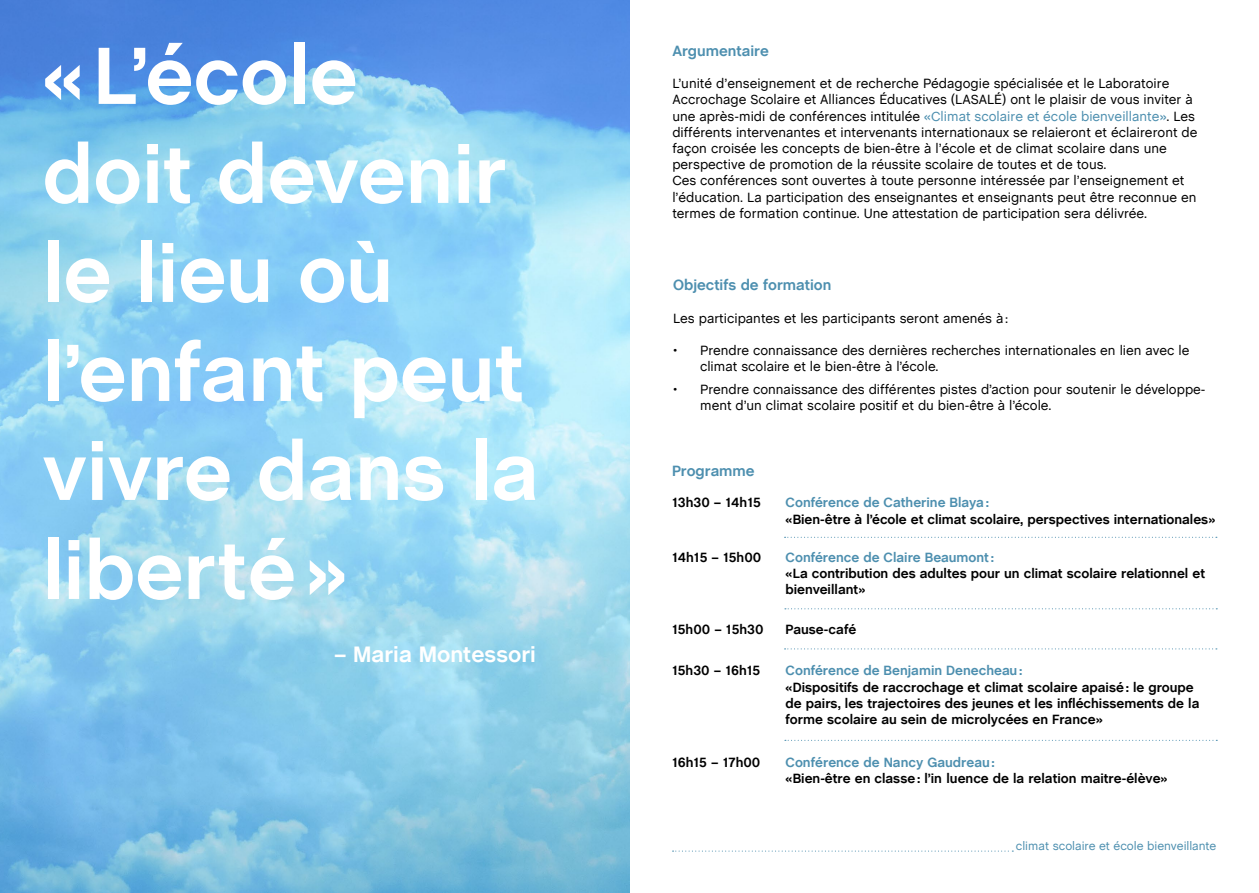
<style>
.page{position:relative;width:1259px;height:893px;background:#fff}
.page>*{position:absolute;margin:0;border:0;box-sizing:border-box;transform-origin:0 0}
.t1{font:700 82.5px/99px "Chalet Book TT";color:#fff}
.t2{font:700 22.5px "Chalet Book TT";color:#fff}
.t3{font:700 15px "Chalet Book TT";color:#4d8faf}
.t4{font:13.5px/16.2px "Chalet Book TT";color:#000}
.t5{font:700 13.5px/16.2px "Chalet Book TT";color:#000}
.t6{font:700 13.5px "Chalet Book TT";color:#4d8faf}
.t7{font:12px "Chalet Book TT";color:#4d8faf}
.s1{color:#4d8faf}
</style>
<div class="page">
<img style="left:0;top:0;width:629px;height:893px">
<svg style="left:784px;top:537px;width:433px;height:1px"></svg>
<svg style="left:672px;top:851px;width:341px;height:1px"></svg>
<svg style="left:785px;top:608px;width:432px;height:1px"></svg>
<svg style="left:784px;top:648px;width:433px;height:1px"></svg>
<svg style="left:785px;top:740px;width:432px;height:1px"></svg>
<h1 class="t1" style="left:43px;top:26px;width:498px">«L’école<br>doit devenir le lieu où l’enfant peut vivre dans la liberté»</h1>
<h2 class="t2" style="left:334px;top:640px;width:203px">– Maria Montessori</h2>
<p class="t3" style="left:672px;top:42px;width:98px">Argumentaire</p>
<p class="t4" style="left:672px;top:75px;width:527px">L’unité d’enseignement et de recherche Pédagogie spécialisée et le Laboratoire Accrochage Scolaire et Alliances Éducatives (LASALÉ) ont le plaisir de vous inviter à une après-midi de conférences intitulée <span class="s1">« Climat scolaire et école bienveillante »</span>. Les différents intervenantes et intervenants internationaux se relaieront et éclaireront de façon croisée les concepts de bien-être à l’école et de climat scolaire dans une perspective de promotion de la réussite scolaire de toutes et de tous.<br>Ces conférences sont ouvertes à toute personne intéressée par l’enseignement et l’éducation. La participation des enseignantes et enseignants peut être reconnue en termes de formation continue. Une attestation de participation sera délivrée.</p>
<p class="t3" style="left:673px;top:276px;width:160px">Objectifs de formation</p>
<p class="t4" style="left:673px;top:310px;width:337px">Les participantes et les participants seront amenés à :</p>
<p class="t4" style="left:700px;top:342px;width:491px;text-indent:-27px">• Prendre connaissance des dernières recherches internationales en lien avec le climat scolaire et le bien-être à l’école.</p>
<p class="t4" style="left:700px;top:381px;width:507px;text-indent:-27px">• Prendre connaissance des différentes pistes d’action pour soutenir le développe&shy;ment d’un climat scolaire positif et du bien-être à l’école.</p>
<p class="t3" style="left:672px;top:462px;width:84px">Programme</p>
<p class="t5" style="left:672px;top:495px;width:90px">13h30 – 14h15</p>
<p class="t5" style="left:672px;top:549px;width:91px">14h15 – 15h00</p>
<p class="t5" style="left:672px;top:621px;width:93px">15h00 – 15h30</p>
<p class="t5" style="left:672px;top:662px;width:90px">15h30 – 16h15</p>
<p class="t5" style="left:672px;top:754px;width:90px">16h15 – 17h00</p>
<p class="t6" style="left:785px;top:495px;width:205px">Conférence de Catherine Blaya:</p>
<p class="t5" style="left:785px;top:511px;width:431px">«Bien-être à l’école et climat scolaire, perspectives internationales»</p>
<p class="t6" style="left:785px;top:549px;width:210px">Conférence de Claire Beaumont:</p>
<p class="t5" style="left:785px;top:565px;width:421px">«La contribution des adultes pour un climat scolaire relationnel et bienveillant»</p>
<p class="t5" style="left:785px;top:621px;width:72px">Pause-café</p>
<p class="t6" style="left:785px;top:663px;width:238px">Conférence de Benjamin Denecheau:</p>
<p class="t5" style="left:785px;top:679px;width:415px">«Dispositifs de raccrochage et climat scolaire apaisé: le groupe de pairs, les trajectoires des jeunes et les infléchissements de la forme scolaire au sein de microlycées en France»</p>
<p class="t6" style="left:785px;top:754px;width:211px">Conférence de Nancy Gaudreau:</p>
<p class="t5" style="left:785px;top:770px;width:383px">« Bien-être en classe : l’in luence de la relation maitre-élève»</p>
<p class="t7" style="left:1016px;top:839px;width:202px">climat scolaire et école bienveillante</p>
</div>
